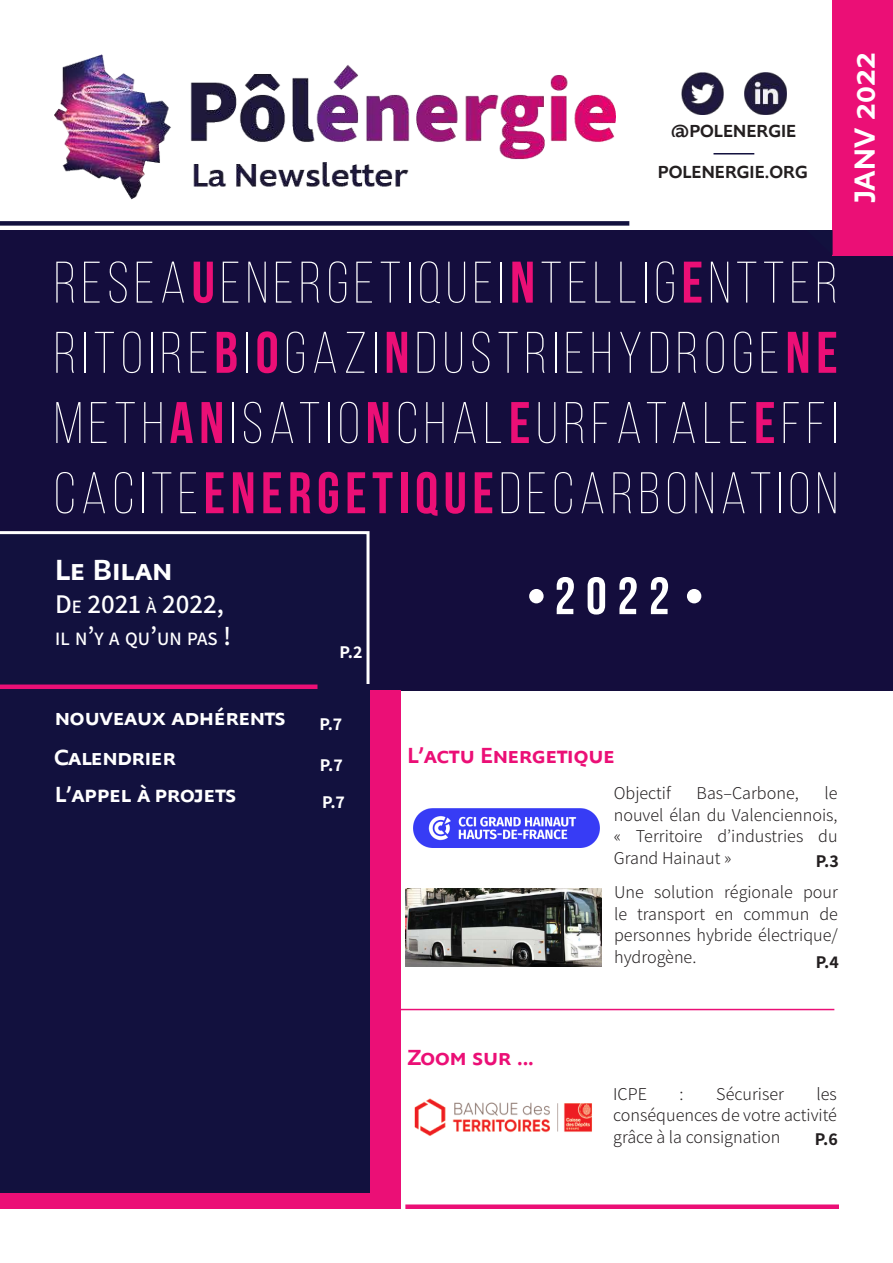
<style>
.page{position:relative;width:893px;height:1263px;background:#fff}
.page>*{position:absolute;margin:0;border:0;box-sizing:border-box;transform-origin:0 0}
.t1{font:300 58.5px/70.2px "Bebas Neue";letter-spacing:.095em;color:#fff;text-align:justify}
.t2{font:700 52.5px "Bebas Neue";color:#fff}
.t3{font:500 30px "Supra";color:#fff}
.t4{font:600 27px "Assistant";color:#fff}
.t5{font:500 22.5px "Supra";color:#fff}
.t6{font:500 22.5px "Supra";color:#eb0f76}
.t7{font:600 18.9px "Assistant";color:#fff}
.t8{font:300 18px/21.6px "Assistant";color:#231f20;text-align:justify}
.t9{font:500 18px "Supra";color:#231f20}
.t10{font:700 18px "Assistant";color:#fff}
.t11{font:700 18px "Assistant";color:#231f20}
.s1{font-weight:700;color:#eb0f76}
.s2{font-size:18.9px}
.s3{font-size:27px}
</style>
<div class="page">
<div style="left:0;top:230px;width:892px;height:461px;background:#140d3d"></div>
<div style="left:0;top:221px;width:629px;height:5px;background:#12113e"></div>
<img style="left:54px;top:54px;width:561px;height:146px">
<div style="left:833px;top:0;width:60px;height:255px;background:#eb0f76"></div>
<img style="left:681px;top:72px;width:43px;height:42px">
<img style="left:744px;top:72px;width:43px;height:42px">
<hr style="left:713px;top:153px;width:41px;height:1px;background:#12113e">
<svg style="left:832px;top:230px;width:1px;height:25px"></svg>
<div style="left:0;top:691px;width:401px;height:518px;background:#eb0f76"></div>
<div style="left:405px;top:1204px;width:434px;height:5px;background:#eb0f76"></div>
<svg style="left:0;top:531px;width:369px;height:153px"></svg>
<div style="left:0;top:684px;width:370px;height:509px;background:#12113e"></div>
<div style="left:0;top:684px;width:317px;height:5px;background:#eb0f76"></div>
<hr style="left:401px;top:1009px;width:433px;height:1px;background:#eb0f76">
<img style="left:414px;top:1098px;width:178px;height:38px">
<img style="left:414px;top:808px;width:185px;height:39px">
<img style="left:405px;top:889px;width:196px;height:77px">
<div style="left:529px;top:589px;width:15px;height:14px;background:#fff;border-radius:50%"></div>
<div style="left:687px;top:589px;width:14px;height:14px;background:#fff;border-radius:50%"></div>
<p class="t9" style="left:671px;top:119px;width:127px">@POLENERGIE</p>
<p class="t9" style="left:658px;top:160px;width:151px">POLENERGIE.ORG</p>
<h3 class="t3" style="left:845px;top:203px;width:152px;rotate:-90deg">JANV 2022</h3>
<h1 class="t1" style="left:54px;top:247px;width:785px">RESEA<span class="s1">U</span>ENERGETIQUEI<span class="s1">N</span>TELLIG<span class="s1">E</span>NTTER RITOIRE<span class="s1">B</span>I<span class="s1">O</span>GAZI<span class="s1">N</span>DUSTRIEHYDROGE<span class="s1">NE </span>METH<span class="s1">AN</span>ISATIO<span class="s1">N</span>CHAL<span class="s1">E</span>URFATALE<span class="s1">E</span>FFI CACITE<span class="s1">ENERGETIQUE</span>DECARBONATION</h1>
<h3 class="t3" style="left:55px;top:550px;width:118px">Le Bilan</h3>
<h3 class="t4" style="left:55px;top:585px;width:170px">D<span class="s2">E</span> 2021 <span class="s2">À</span> 2022,</h3>
<p class="t7" style="left:55px;top:626px;width:178px">IL N<span class="s3">’</span>Y A QU<span class="s3">’</span>UN PAS <span class="s3">!</span></p>
<p class="t10" style="left:339px;top:640px;width:25px">P.2</p>
<p class="t5" style="left:55px;top:702px;width:232px">nouveaux adhérents</p>
<p class="t10" style="left:319px;top:711px;width:25px">P.7</p>
<p class="t5" style="left:54px;top:742px;width:123px">Calendrier</p>
<p class="t10" style="left:320px;top:753px;width:25px">P.7</p>
<p class="t5" style="left:55px;top:780px;width:183px">L’appel à projets</p>
<p class="t10" style="left:322px;top:790px;width:25px">P.7</p>
<h2 class="t2" style="left:555px;top:567px;width:116px">2022</h2>
<p class="t6" style="left:407px;top:740px;width:209px">L’actu Energetique</p>
<p class="t8" style="left:614px;top:781px;width:59px">Objectif</p>
<p class="t8" style="left:697px;top:781px;width:104px">Bas–Carbone,</p>
<p class="t8" style="left:614px;top:781px;width:225px;text-indent:211px">le nouvel élan du Valenciennois, « Territoire d’industries du Grand Hainaut »</p>
<p class="t11" style="left:816px;top:849px;width:25px">P.3</p>
<p class="t8" style="left:614px;top:880px;width:225px">Une solution régionale pour le transport en commun de personnes hybride électrique/ hydrogène.</p>
<p class="t11" style="left:816px;top:950px;width:25px">P.4</p>
<p class="t6" style="left:407px;top:1043px;width:128px">Zoom sur ...</p>
<p class="t8" style="left:613px;top:1082px;width:35px">ICPE</p>
<p class="t8" style="left:680px;top:1082px;width:6px">:</p>
<p class="t8" style="left:716px;top:1082px;width:69px">Sécuriser</p>
<p class="t8" style="left:613px;top:1082px;width:225px;text-indent:203px">les conséquences de votre activité grâce à la consignation</p>
<p class="t11" style="left:815px;top:1127px;width:25px">P.6</p>
</div>
